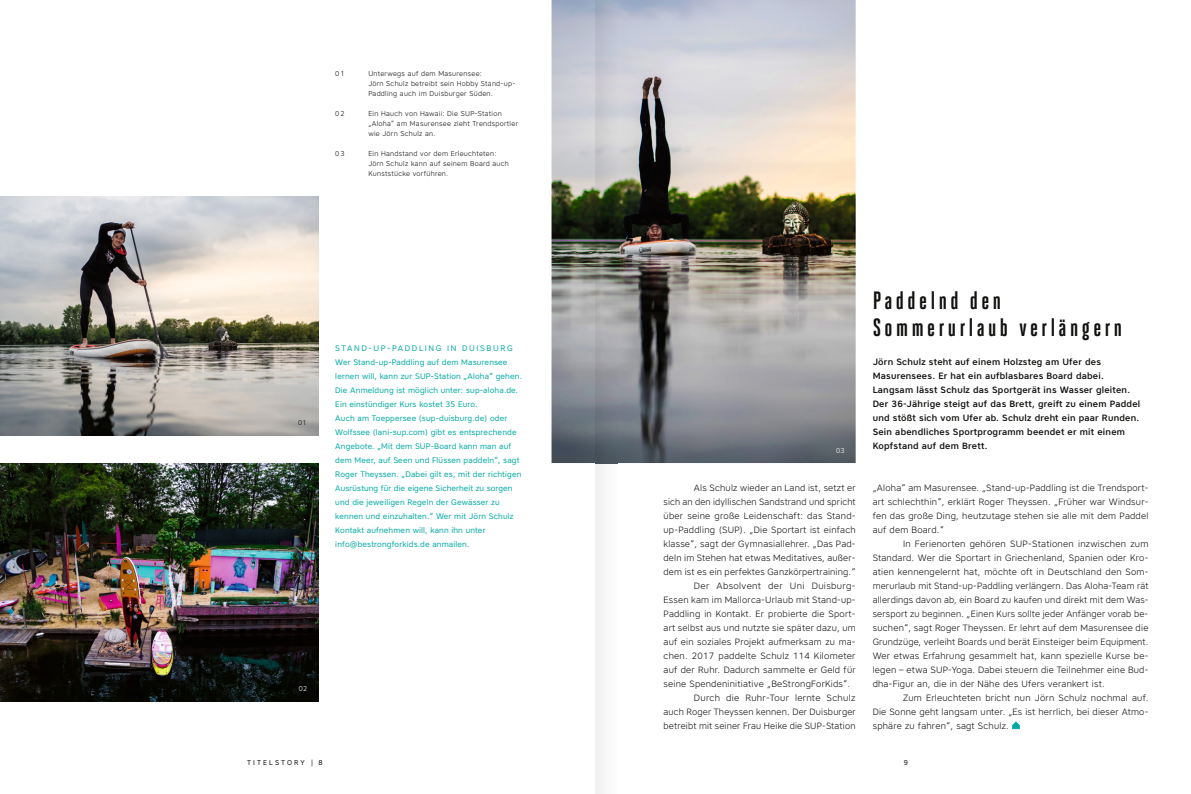
<style>
.page{position:relative;width:1191px;height:794px;background:#fff}
.page>*{position:absolute;margin:0;border:0;box-sizing:border-box;transform-origin:0 0}
.t1{font:700 25px/27px "Heroic Condensed";letter-spacing:.14em;color:#11110f}
.t2{font:300 9.1px/14px "Core Sans A35";letter-spacing:.025em;color:#11110f;text-align:justify}
.t3{font:500 9.1px/14px "Core Sans A55";letter-spacing:.025em;color:#11110f}
.t4{font:8px/14px "Core Sans A45";letter-spacing:.02em;color:#00a9a2}
.t5{font:300 7px/10px "Core Sans A35";letter-spacing:.04em;color:#11110f}
.t6{font:7px "Core Sans A45";letter-spacing:.3em;color:#11110f}
.t7{font:300 7px "Core Sans A35";color:#fff}
</style>
<div class="page">
<img style="left:551px;top:0;width:304px;height:463px">
<img style="left:0;top:463px;width:318px;height:238px">
<svg style="left:1012px;top:721px;width:7px;height:8px"></svg>
<img style="left:0;top:197px;width:318px;height:238px">
<div style="left:595px;top:463px;width:22px;height:331px;background:#f6f6f6"></div>
<img style="left:595px;top:0;width:22px;height:463px">
<p class="t5" style="left:335px;top:68px;width:11px">01</p>
<p class="t5" style="left:368px;top:68px;width:148px">Unterwegs auf dem Masurensee:<br>Jörn Schulz betreibt sein Hobby Stand-up-<br>Paddling auch im Duisburger Süden.</p>
<p class="t5" style="left:335px;top:108px;width:11px">02</p>
<p class="t5" style="left:368px;top:108px;width:151px">Ein Hauch von Hawaii: Die SUP-Station „Aloha” am Masurensee zieht Trendsportler wie Jörn Schulz an.</p>
<p class="t5" style="left:335px;top:148px;width:11px">03</p>
<p class="t5" style="left:368px;top:148px;width:142px">Ein Handstand vor dem Erleuchteten:<br>Jörn Schulz kann auf seinem Board auch<br>Kunststücke vorführen.</p>
<p class="t5" style="left:298px;top:417px;width:10px">01</p>
<p class="t4" style="left:335px;top:341px;width:188px">STAND-UP-PADDLING IN DUISBURG Wer Stand-up-Paddling auf dem Masurensee lernen will, kann zur SUP-Station „Aloha“ gehen.<br>Die Anmeldung ist möglich unter: sup-aloha.de.<br>Ein einstündiger Kurs kostet 35 Euro.<br>Auch am Toeppersee (sup-duisburg.de) oder Wolfssee (lani-sup.com) gibt es entsprechende Angebote. „Mit dem SUP-Board kann man auf dem Meer, auf Seen und Flüssen paddeln“, sagt Roger Theyssen. „Dabei gilt es, mit der richtigen Ausrüstung für die eigene Sicherheit zu sorgen und die jeweiligen Regeln der Gewässer zu kennen und einzuhalten.“ Wer mit Jörn Schulz Kontakt aufnehmen will, kann ihn unter info@bestrongforkids.de anmailen.</p>
<p class="t7" style="left:299px;top:684px;width:10px">02</p>
<p class="t7" style="left:836px;top:446px;width:10px">03</p>
<p class="t2" style="left:694px;top:480px;width:163px">Als Schulz wieder an Land ist, setzt er</p>
<p class="t2" style="left:663px;top:494px;width:194px">sich an den idyllischen Sandstrand und spricht</p>
<p class="t2" style="left:663px;top:508px;width:193px">über seine große Leidenschaft: das Stand-</p>
<p class="t2" style="left:663px;top:522px;width:194px">up-Paddling (SUP). „Die Sportart ist einfach</p>
<p class="t2" style="left:663px;top:536px;width:194px">klasse“, sagt der Gymnasiallehrer. „Das Pad-</p>
<p class="t2" style="left:663px;top:550px;width:193px">deln im Stehen hat etwas Meditatives, außer-</p>
<p class="t2" style="left:663px;top:564px;width:193px">dem ist es ein perfektes Ganzkörpertraining.“</p>
<p class="t2" style="left:694px;top:578px;width:163px">Der Absolvent der Uni Duisburg-</p>
<p class="t2" style="left:663px;top:592px;width:194px">Essen kam im Mallorca-Urlaub mit Stand-up-</p>
<p class="t2" style="left:663px;top:606px;width:194px">Paddling in Kontakt. Er probierte die Sport-</p>
<p class="t2" style="left:663px;top:620px;width:194px">art selbst aus und nutzte sie später dazu, um</p>
<p class="t2" style="left:663px;top:634px;width:194px">auf ein soziales Projekt aufmerksam zu ma-</p>
<p class="t2" style="left:663px;top:648px;width:193px">chen. 2017 paddelte Schulz 114 Kilometer</p>
<p class="t2" style="left:663px;top:662px;width:194px">auf der Ruhr. Dadurch sammelte er Geld für</p>
<p class="t2" style="left:663px;top:676px;width:188px">seine Spendeninitiative „BeStrongForKids“.</p>
<p class="t2" style="left:694px;top:690px;width:163px">Durch die Ruhr-Tour lernte Schulz</p>
<p class="t2" style="left:663px;top:704px;width:194px">auch Roger Theyssen kennen. Der Duisburger</p>
<p class="t2" style="left:663px;top:718px;width:193px">betreibt mit seiner Frau Heike die SUP-Station</p>
<h1 class="t1" style="left:872px;top:287px;width:251px">Paddelnd den<br>Sommerurlaub verlängern</h1>
<p class="t3" style="left:872px;top:355px;width:269px">Jörn Schulz steht auf einem Holzsteg am Ufer des Masurensees. Er hat ein aufblasbares Board dabei.<br>Langsam lässt Schulz das Sportgerät ins Wasser gleiten.<br>Der 36-Jährige steigt auf das Brett, greift zu einem Paddel und stößt sich vom Ufer ab. Schulz dreht ein paar Runden.<br>Sein abendliches Sportprogramm beendet er mit einem Kopfstand auf dem Brett.</p>
<p class="t2" style="left:872px;top:480px;width:277px">„Aloha“ am Masurensee. „Stand-up-Paddling ist die Trendsport&shy;art schlechthin“, erklärt Roger Theyssen. „Früher war Windsur&shy;fen das große Ding, heutzutage stehen sie alle mit dem Paddel auf dem Board.“</p>
<p class="t2" style="left:872px;top:536px;width:277px;text-indent:30px">In Ferienorten gehören SUP-Stationen inzwischen zum Standard. Wer die Sportart in Griechenland, Spanien oder Kro&shy;atien kennengelernt hat, möchte oft in Deutschland den Som&shy;merurlaub mit Stand-up-Paddling verlängern. Das Aloha-Team rät allerdings davon ab, ein Board zu kaufen und direkt mit dem Was&shy;sersport zu beginnen. „Einen Kurs sollte jeder Anfänger vorab be&shy;suchen“, sagt Roger Theyssen. Er lehrt auf dem Masurensee die Grundzüge, verleiht Boards und berät Einsteiger beim Equipment.<br>Wer etwas Erfahrung gesammelt hat, kann spezielle Kurse be&shy;legen – etwa SUP-Yoga. Dabei steuern die Teilnehmer eine Bud&shy;dha-Figur an, die in der Nähe des Ufers verankert ist.</p>
<p class="t2" style="left:872px;top:690px;width:277px;text-indent:30px">Zum Erleuchteten bricht nun Jörn Schulz nochmal auf.<br>Die Sonne geht langsam unter. „Es ist herrlich, bei dieser Atmo&shy;sphäre zu fahren“, sagt Schulz.</p>
<p class="t6" style="left:247px;top:758px;width:77px">TITELSTORY | 8</p>
<p class="t6" style="left:904px;top:758px;width:6px">9</p>
</div>
